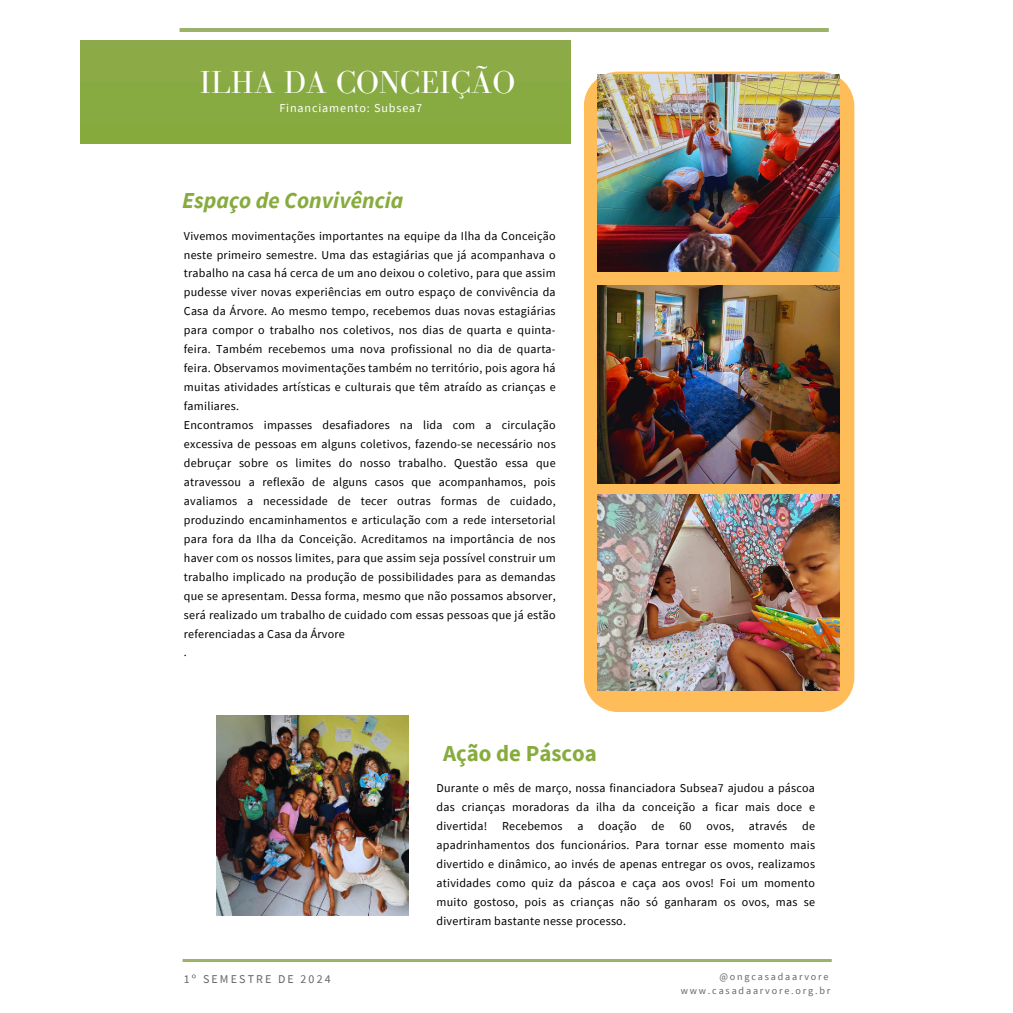
<style>
.page{position:relative;width:1013px;height:1013px;background:#fff}
.page>*{position:absolute;margin:0;border:0;box-sizing:border-box;transform-origin:0 0}
.t1{font:32.75px "Bodoni FLF";color:#fff}
.t2{font:italic 700 22.88px "Source Sans Pro";color:#88ab3e}
.t3{font:700 22.88px "Source Sans Pro";color:#88ab3e}
.t4{font:12.12px "Source Sans Pro";letter-spacing:.07em;color:#fff}
.t5{font:12px/19px "Source Sans Pro";letter-spacing:.02em;color:#000}
.t6{font:11.88px "Source Sans Pro";letter-spacing:.18em;color:#666}
.t7{font:10.12px/13.5px "Source Sans Pro";letter-spacing:.18em;color:#666;text-align:right}
</style>
<div class="page">
<img style="left:182px;top:959px;width:649px;height:2px">
<div style="left:80px;top:40px;width:490px;height:104px;background:#87aa41"></div>
<hr style="left:179px;top:28px;width:649px;height:3px;background:#9bb269">
<img style="left:216px;top:715px;width:193px;height:200px">
<div style="left:583px;top:72px;width:271px;height:640px;background:#ffbd59;border-radius:35px"></div>
<img style="left:597px;top:285px;width:242px;height:198px">
<img style="left:597px;top:494px;width:242px;height:196px">
<img style="left:597px;top:74px;width:242px;height:198px">
<p class="t1" style="left:200px;top:64px;width:317px">ILHA DA CONCEIÇÃO</p>
<p class="t4" style="left:279px;top:100px;width:144px">Financiamento: Subsea7</p>
<h4 class="t2" style="left:182px;top:186px;width:223px">Espaço de Convivência</h4>
<h1 class="t5" style="left:184px;top:226px;width:373px">Vivemos movimentações importantes na equipe da Ilha da Conceição neste primeiro semestre. Uma das estagiárias que já acompanhava o trabalho na casa há cerca de um ano deixou o coletivo, para que assim pudesse viver novas experiências em outro espaço de convivência da Casa da Árvore. Ao mesmo tempo, recebemos duas novas estagiárias para compor o trabalho nos coletivos, nos dias de quarta e quinta&shy;feira. Também recebemos uma nova profissional no dia de quarta&shy;feira. Observamos movimentações também no território, pois agora há muitas atividades artísticas e culturais que têm atraído as crianças e familiares.<br>Encontramos impasses desafiadores na lida com a circulação excessiva de pessoas em alguns coletivos, fazendo-se necessário nos debruçar sobre os limites do nosso trabalho. Questão essa que atravessou a reflexão de alguns casos que acompanhamos, pois avaliamos a necessidade de tecer outras formas de cuidado, produzindo encaminhamentos e articulação com a rede intersetorial para fora da Ilha da Conceição. Acreditamos na importância de nos haver com os nossos limites, para que assim seja possível construir um trabalho implicado na produção de possibilidades para as demandas que se apresentam. Dessa forma, mesmo que não possamos absorver, será realizado um trabalho de cuidado com essas pessoas que já estão referenciadas a Casa da Árvore<br>.</h1>
<h2 class="t3" style="left:443px;top:738px;width:155px">Ação de Páscoa</h2>
<p class="t5" style="left:436px;top:778px;width:380px;text-align:justify">Durante o mês de março, nossa financiadora Subsea7 ajudou a páscoa das crianças moradoras da ilha da conceição a ficar mais doce e divertida! Recebemos a doação de 60 ovos, através de apadrinhamentos dos funcionários. Para tornar esse momento mais divertido e dinâmico, ao invés de apenas entregar os ovos, realizamos atividades como quiz da páscoa e caça aos ovos! Foi um momento muito gostoso, pois as crianças não só ganharam os ovos, mas se divertiram bastante nesse processo.</p>
<p class="t6" style="left:184px;top:971px;width:148px">1º SEMESTRE DE 2024</p>
<p class="t7" style="left:680px;top:969px;width:151px">@ongcasadaarvore www.casadaarvore.org.br</p>
</div>
